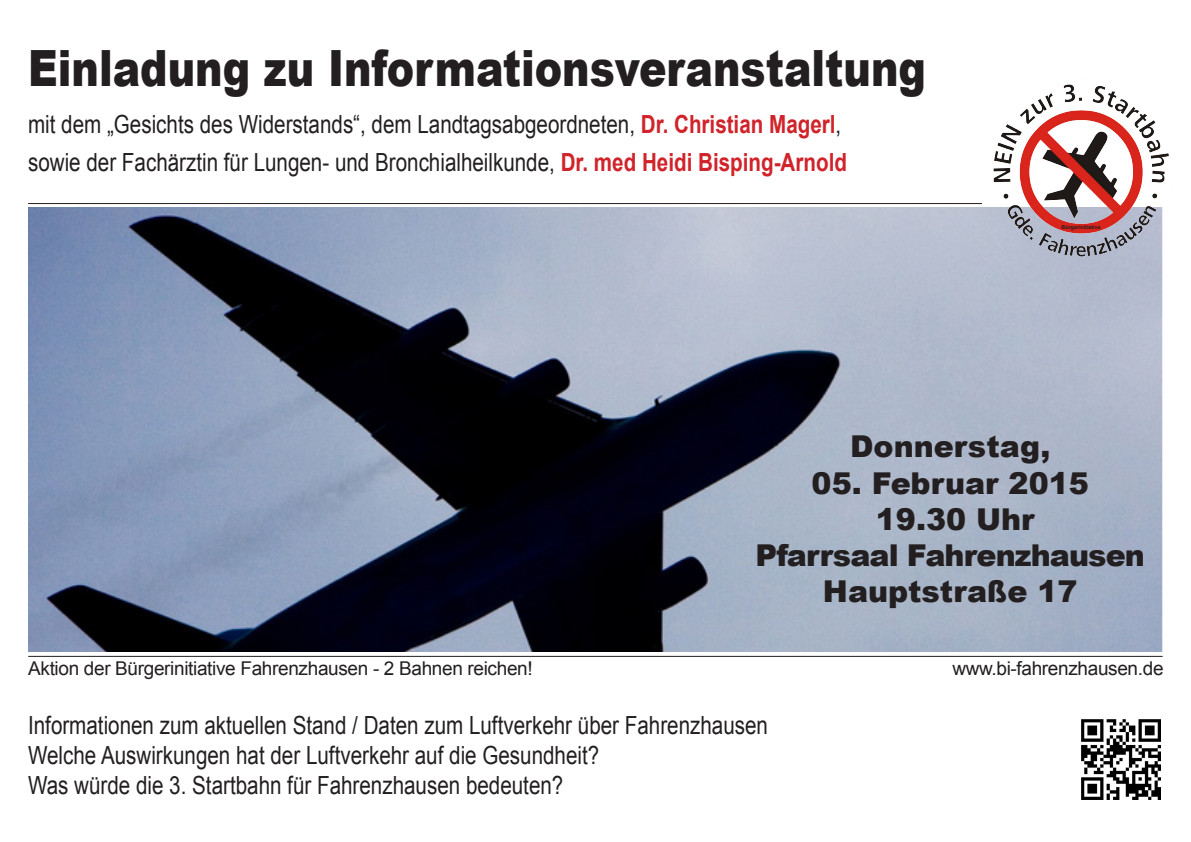
<style>
.page{position:relative;width:1191px;height:842px;background:#fff}
.page>*{position:absolute;margin:0;border:0;box-sizing:border-box;transform-origin:0 0}
.t1{font:900 50px "Arial";color:#231f20;scale:.82 1}
.t2{font:900 30.1px "Arial";color:#231f20}
.t3{font:900 30.1px "Arial";letter-spacing:-.03em;color:#231f20}
.t4{font:25px "Arial";color:#231f20;scale:.82 1}
.t5{font:19px "Arial";letter-spacing:-.02em;color:#231f20}
.t6{font:700 5.3px "Arial";color:#231f20}
.s1{font-weight:700;color:#d1232a}
</style>
<div class="page">
<img style="left:28px;top:207px;width:1134px;height:445px">
<hr style="left:28px;top:656px;width:1134px;height:1px;background:#231f20">
<hr style="left:28px;top:203px;width:954px;height:1px;background:#231f20">
<img style="left:988px;top:84px;width:181px;height:178px">
<img style="left:1081px;top:720px;width:79px;height:79px">
<p class="t1" style="left:28px;top:32px;width:1096px">Einladung zu Informationsveranstaltung</p>
<p class="t4" style="left:28px;top:108px;width:993px">mit dem „Gesichts des Widerstands“, dem Landtagsabgeordneten, <span class="s1">Dr. Christian Magerl</span>,</p>
<p class="t4" style="left:28px;top:146px;width:1000px">sowie der Fachärztin für Lungen- und Bronchialheilkunde, <span class="s1">Dr. med Heidi Bisping-Arnold</span></p>
<p class="t6" style="left:1061px;top:223px;width:41px">Bürgerinitiative</p>
<p class="t2" style="left:850px;top:425px;width:202px">Donnerstag,</p>
<p class="t2" style="left:811px;top:461px;width:279px">05. Februar 2015</p>
<p class="t2" style="left:876px;top:497px;width:160px">19.30 Uhr</p>
<p class="t3" style="left:755px;top:533px;width:391px">Pfarrsaal Fahrenzhausen</p>
<p class="t2" style="left:823px;top:569px;width:256px">Hauptstraße 17</p>
<p class="t5" style="left:28px;top:656px;width:506px">Aktion der Bürgerinitiative Fahrenzhausen - 2 Bahnen reichen!</p>
<p class="t5" style="left:952px;top:656px;width:213px">www.bi-fahrenzhausen.de</p>
<p class="t4" style="left:28px;top:709px;width:904px">Informationen zum aktuellen Stand / Daten zum Luftverkehr über Fahrenzhausen</p>
<p class="t4" style="left:28px;top:739px;width:698px">Welche Auswirkungen hat der Luftverkehr auf die Gesundheit?</p>
<p class="t4" style="left:28px;top:769px;width:654px">Was würde die 3. Startbahn für Fahrenzhausen bedeuten?</p>
</div>
